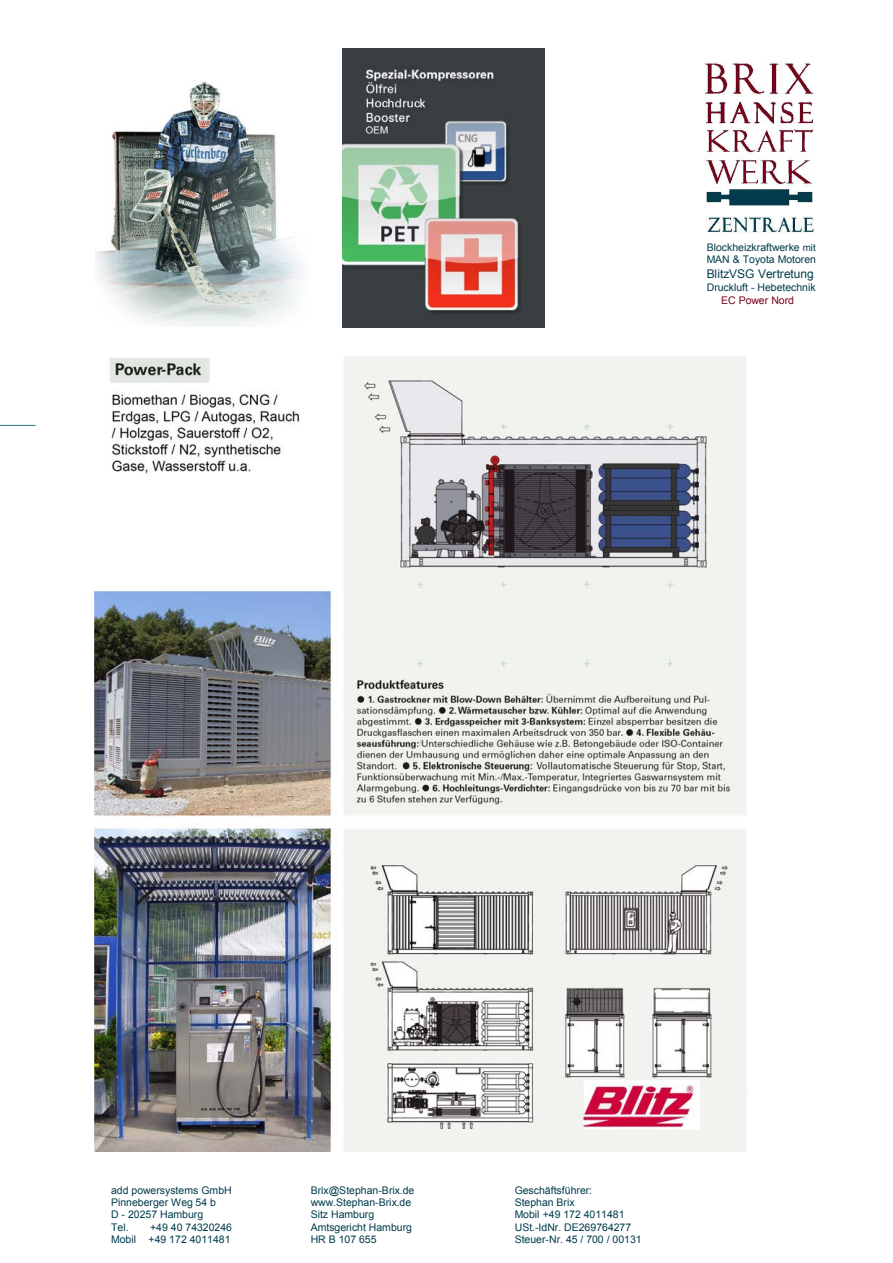
<style>
.page{position:relative;width:893px;height:1263px;background:#fff}
.page>*{position:absolute;margin:0;border:0;box-sizing:border-box;transform-origin:0 0}
.t1{font:12px "Arial";color:#003c4c}
.t2{font:10.5px/12.3px "Arial";color:#003c4c}
.t3{font:10.5px "Arial";color:#750017}
.s1{font-size:9.75px}
</style>
<div class="page">
<hr style="left:0;top:425px;width:36px;height:1px;background:#286e78">
<img style="left:94px;top:357px;width:652px;height:795px">
<img style="left:95px;top:81px;width:207px;height:245px">
<img style="left:343px;top:48px;width:201px;height:280px">
<img style="left:704px;top:62px;width:110px;height:145px">
<img style="left:706px;top:217px;width:107px;height:16px">
<p class="t2" style="left:707px;top:242px;width:111px">Blockheizkraftwerke <span class="s1">mit<br></span>MAN &amp; Toyota Motoren</p>
<p class="t1" style="left:707px;top:267px;width:109px">BlitzVSG Vertretung</p>
<p class="t2" style="left:707px;top:281px;width:111px">Druckluft - Hebetechnik</p>
<p class="t3" style="left:721px;top:294px;width:74px">EC Power Nord</p>
<p class="t2" style="left:111px;top:1184px;width:122px">add powersystems GmbH<br>Pinneberger Weg 54 b<br>D - 20257 Hamburg<br>Tel.</p>
<p class="t2" style="left:111px;top:1221px;width:122px;text-align:right">+49 40 74320246<br>Mobil +49 172 4011481</p>
<p class="t2" style="left:311px;top:1184px;width:105px">Brix@Stephan-Brix.de www.Stephan-Brix.de<br>Sitz Hamburg<br>Amtsgericht Hamburg<br>HR B 107 655</p>
<p class="t2" style="left:515px;top:1184px;width:129px">Geschäftsführer:<br>Stephan Brix<br>Mobil +49 172 4011481<br>USt.-IdNr. DE269764277<br>Steuer-Nr. 45 / 700 / 00131</p>
</div>
